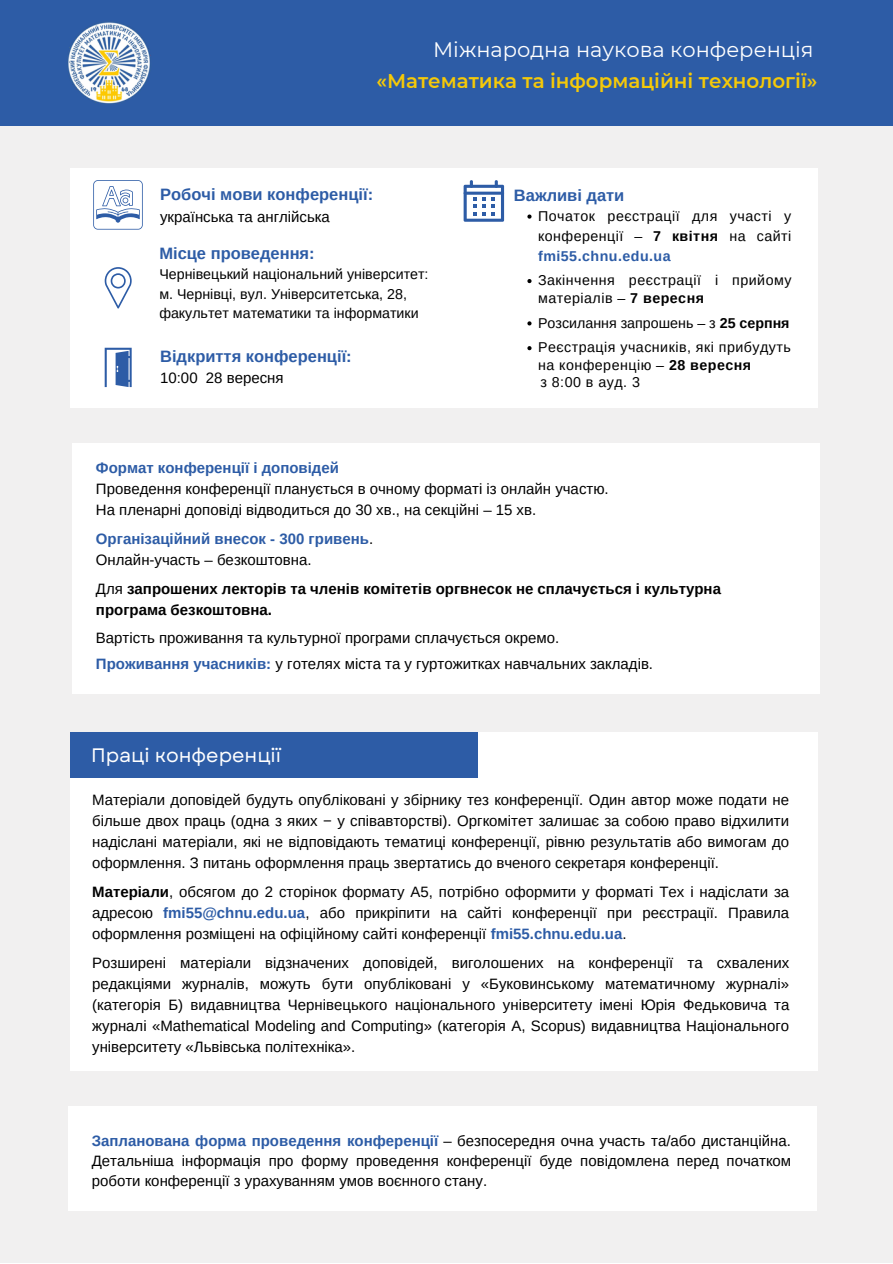
<style>
.page{position:relative;width:893px;height:1264px;background:#fff}
.page>*{position:absolute;margin:0;border:0;box-sizing:border-box;transform-origin:0 0}
.t1{font:21px "Montserrat";color:#fff}
.t2{font:600 19.8px "Montserrat";color:#f5c908}
.t3{font:19.5px "Garet";color:#fff}
.t4{font:700 16.5px "Arimo";color:#2d5ca6}
.t5{font:15px/21px "Arimo";color:#000;text-align:justify}
.t6{font:700 15px/21px "Arimo";color:#000}
.t7{font:700 15px "Arimo";color:#2d5ca6}
.t8{font:14.25px/19.8px "Arimo";letter-spacing:.035em;color:#000}
.t9{font:14.25px/19px "Arimo";color:#000}
.s1{font-weight:700}
.s2{font-weight:700;color:#2d5ca6}
.s3{font-weight:400;color:#000}
.s4{font-weight:400}
</style>
<div class="page">
<div style="left:0;top:0;width:892px;height:1262px;background:#f1f0f0"></div>
<div style="left:71px;top:168px;width:747px;height:239px;background:#fff"></div>
<svg style="left:93px;top:180px;width:50px;height:50px"></svg>
<svg style="left:105px;top:267px;width:27px;height:42px"></svg>
<svg style="left:463px;top:180px;width:41px;height:42px"></svg>
<svg style="left:105px;top:348px;width:27px;height:39px"></svg>
<svg style="left:527px;top:214px;width:4px;height:5px"></svg>
<svg style="left:527px;top:279px;width:4px;height:4px"></svg>
<svg style="left:527px;top:321px;width:4px;height:4px"></svg>
<svg style="left:527px;top:346px;width:4px;height:4px"></svg>
<div style="left:72px;top:443px;width:747px;height:251px;background:#fff"></div>
<div style="left:0;top:0;width:892px;height:126px;background:#2d5ca6"></div>
<img style="left:68px;top:22px;width:83px;height:82px">
<div style="left:70px;top:732px;width:747px;height:338px;background:#fff"></div>
<div style="left:70px;top:732px;width:407px;height:45px;background:#2d5ca6"></div>
<div style="left:68px;top:1106px;width:749px;height:104px;background:#fff"></div>
<p class="t1" style="left:433px;top:37px;width:382px">Міжнародна наукова конференція</p>
<p class="t2" style="left:376px;top:69px;width:442px">«Математика та інформаційні технології»</p>
<p class="t4" style="left:160px;top:185px;width:214px">Робочі мови конференції:</p>
<p class="t5" style="left:160px;top:206px;width:171px">українська та англійська</p>
<p class="t4" style="left:159px;top:244px;width:157px">Місце проведення:</p>
<p class="t9" style="left:159px;top:265px;width:271px">Чернівецький національний університет:</p>
<p class="t9" style="left:159px;top:284px;width:261px">м. Чернівці, вул. Університетська, 28, факультет математики та інформатики</p>
<p class="t4" style="left:160px;top:347px;width:193px">Відкриття конференції:</p>
<p class="t5" style="left:160px;top:367px;width:125px">10:00 28 вересня</p>
<p class="t4" style="left:514px;top:186px;width:112px">Важливі дати</p>
<p class="t8" style="left:538px;top:206px;width:255px;text-align:justify">Початок реєстрації для участі у конференції – <span class="s1">7 квітня</span> на сайті <span class="s2">fmi55.chnu.edu.ua</span></p>
<p class="t8" style="left:538px;top:272px;width:255px;line-height:17.5px">Закінчення реєстрації і прийому матеріалів – <span class="s1">7 вересня</span></p>
<p class="t9" style="left:538px;top:313px;width:253px">Розсилання запрошень – з <span class="s1">25 серпня</span></p>
<p class="t8" style="left:538px;top:339px;width:254px;line-height:17.2px">Реєстрація учасників, які прибудуть на конференцію – <span class="s1">28 вересня</span></p>
<p class="t8" style="left:540px;top:372px;width:101px">з 8:00 в ауд. 3</p>
<p class="t7" style="left:96px;top:459px;width:244px">Формат конференції і доповідей</p>
<p class="t5" style="left:96px;top:478px;width:514px">Проведення конференції планується в очному форматі із онлайн участю.</p>
<p class="t5" style="left:96px;top:499px;width:442px">На пленарні доповіді відводиться до 30 хв., на секційні – 15 хв.</p>
<p class="t7" style="left:96px;top:530px;width:279px">Організаційний внесок - 300 гривень<span class="s3">.</span></p>
<p class="t5" style="left:96px;top:549px;width:217px">Онлайн-участь – безкоштовна.</p>
<p class="t6" style="left:96px;top:578px;width:626px"><span class="s4">Для</span> запрошених лекторів та членів комітетів оргвнесок не сплачується і культурна програма безкоштовна.</p>
<p class="t5" style="left:96px;top:627px;width:464px">Вартість проживання та культурної програми сплачується окремо.</p>
<p class="t5" style="left:96px;top:653px;width:558px"><span class="s2">Проживання учасників:</span> у готелях міста та у гуртожитках навчальних закладів.</p>
<p class="t3" style="left:91px;top:741px;width:191px">Праці конференції</p>
<p class="t5" style="left:92px;top:789px;width:698px">Матеріали доповідей будуть опубліковані у збірнику тез конференції. Один автор може подати не більше двох праць (одна з яких − у співавторстві). Оргкомітет залишає за собою право відхилити надіслані матеріали, які не відповідають тематиці конференції, рівню результатів або вимогам до оформлення. З питань оформлення праць звертатись до вченого секретаря конференції.</p>
<p class="t5" style="left:92px;top:881px;width:698px"><span class="s1">Матеріали</span>, обсягом до 2 сторінок формату А5, потрібно оформити у форматі Tex і надіслати за адресою <span class="s2">fmi55@chnu.edu.ua</span>, або прикріпити на сайті конференції при реєстрації. Правила оформлення розміщені на офіційному сайті конференції <span class="s2">fmi55.chnu.edu.ua</span>.</p>
<p class="t5" style="left:92px;top:952px;width:698px">Розширені матеріали відзначених доповідей, виголошених на конференції та схвалених редакціями журналів, можуть бути опубліковані у «Буковинському математичному журналі» (категорія Б) видавництва Чернівецького національного університету імені Юрія Федьковича та журналі «Mathematical Modeling and Computing» (категорія А, Scopus) видавництва Національного університету «Львівська політехніка».</p>
<p class="t5" style="left:92px;top:1130px;width:701px;line-height:20.2px"><span class="s2">Запланована форма проведення конференції</span> – безпосередня очна участь та/або дистанційна.<br>Детальніша інформація про форму проведення конференції буде повідомлена перед початком роботи конференції з урахуванням умов воєнного стану.</p>
</div>
